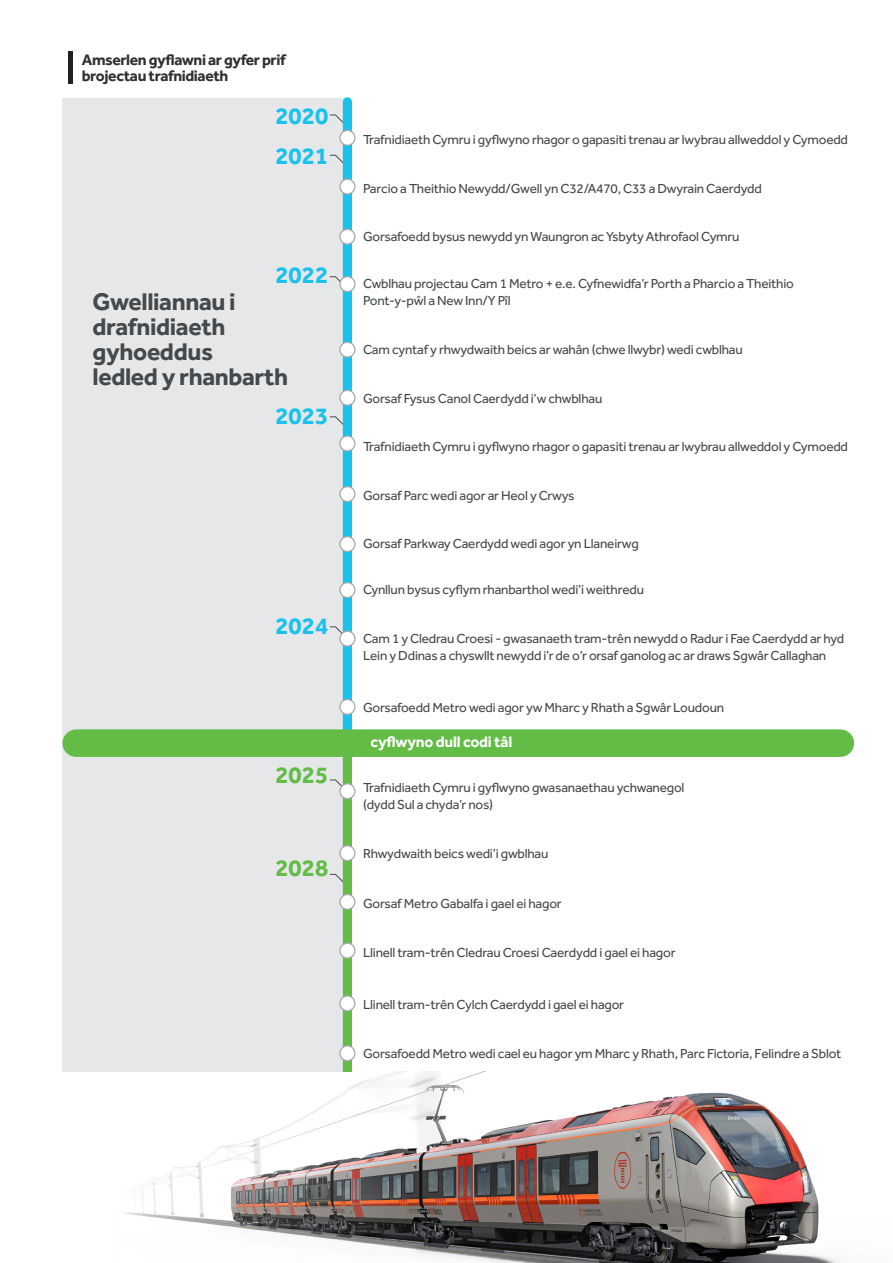
<style>
.page{position:relative;width:893px;height:1263px;background:#fff}
.page>*{position:absolute;margin:0;border:0;box-sizing:border-box;transform-origin:0 0}
.t1{font:700 24.9px/24.9px "Effra";letter-spacing:-.015em;color:#46494b}
.t2{font:700 24.3px/39.9px "Effra";color:#1ac1ed}
.t3{font:700 24.3px "Effra";color:#63bc46}
.t4{font:700 15.75px "Effra";letter-spacing:-.025em;color:#312f30}
.t5{font:700 15.75px "Effra";letter-spacing:-.015em;color:#fff}
.t6{font:13.5px/17.1px "Effra";letter-spacing:-.015em;color:#46494b}
</style>
<div class="page">
<img style="left:115px;top:1071px;width:726px;height:192px">
<div style="left:62px;top:98px;width:285px;height:548px;background:#e6e7e9"></div>
<div style="left:62px;top:646px;width:285px;height:425px;background:#e6e7e9"></div>
<svg style="left:330px;top:416px;width:13px;height:14px"></svg>
<svg style="left:330px;top:276px;width:13px;height:14px"></svg>
<svg style="left:330px;top:155px;width:13px;height:13px"></svg>
<svg style="left:330px;top:114px;width:13px;height:14px"></svg>
<svg style="left:330px;top:779px;width:13px;height:8px"></svg>
<div style="left:343px;top:102px;width:9px;height:629px;background:#1ac1ed"></div>
<div style="left:340px;top:130px;width:15px;height:15px;background:#fff;border-radius:50%"></div>
<div style="left:339px;top:130px;width:17px;height:16px;border:1px solid #a7aaaa;border-radius:50%"></div>
<div style="left:340px;top:537px;width:15px;height:15px;background:#fff;border-radius:50%"></div>
<div style="left:339px;top:536px;width:17px;height:16px;border:1px solid #a7aaaa;border-radius:50%"></div>
<div style="left:340px;top:583px;width:15px;height:14px;background:#fff;border-radius:50%"></div>
<div style="left:339px;top:582px;width:17px;height:16px;border:1px solid #a7aaaa;border-radius:50%"></div>
<div style="left:340px;top:487px;width:15px;height:14px;background:#fff;border-radius:50%"></div>
<div style="left:339px;top:486px;width:17px;height:16px;border:1px solid #a7aaaa;border-radius:50%"></div>
<svg style="left:340px;top:436px;width:15px;height:15px"></svg>
<div style="left:339px;top:435px;width:17px;height:17px;border:1px solid #a7aaaa;border-radius:50%"></div>
<div style="left:340px;top:390px;width:15px;height:15px;background:#fff;border-radius:50%"></div>
<div style="left:339px;top:390px;width:17px;height:16px;border:1px solid #a7aaaa;border-radius:50%"></div>
<svg style="left:340px;top:342px;width:15px;height:15px"></svg>
<div style="left:339px;top:341px;width:17px;height:17px;border:1px solid #a7aaaa;border-radius:50%"></div>
<div style="left:340px;top:277px;width:15px;height:15px;background:#fff;border-radius:50%"></div>
<div style="left:339px;top:276px;width:17px;height:16px;border:1px solid #a7aaaa;border-radius:50%"></div>
<div style="left:340px;top:229px;width:15px;height:15px;background:#fff;border-radius:50%"></div>
<div style="left:339px;top:229px;width:17px;height:16px;border:1px solid #a7aaaa;border-radius:50%"></div>
<svg style="left:340px;top:179px;width:15px;height:15px"></svg>
<div style="left:339px;top:178px;width:17px;height:17px;border:1px solid #a7aaaa;border-radius:50%"></div>
<svg style="left:330px;top:874px;width:13px;height:13px"></svg>
<svg style="left:330px;top:626px;width:13px;height:8px"></svg>
<div style="left:343px;top:754px;width:9px;height:317px;background:#63bc46"></div>
<div style="left:340px;top:996px;width:15px;height:15px;background:#fff;border-radius:50%"></div>
<div style="left:339px;top:995px;width:17px;height:16px;border:1px solid #a7aaaa;border-radius:50%"></div>
<div style="left:340px;top:1046px;width:15px;height:15px;background:#fff;border-radius:50%"></div>
<div style="left:339px;top:1045px;width:17px;height:16px;border:1px solid #a7aaaa;border-radius:50%"></div>
<svg style="left:340px;top:943px;width:15px;height:15px"></svg>
<div style="left:339px;top:942px;width:17px;height:17px;border:1px solid #a7aaaa;border-radius:50%"></div>
<div style="left:340px;top:894px;width:15px;height:15px;background:#fff;border-radius:50%"></div>
<div style="left:339px;top:894px;width:17px;height:16px;border:1px solid #a7aaaa;border-radius:50%"></div>
<div style="left:340px;top:846px;width:15px;height:14px;background:#fff;border-radius:50%"></div>
<div style="left:339px;top:845px;width:17px;height:16px;border:1px solid #a7aaaa;border-radius:50%"></div>
<div style="left:340px;top:784px;width:15px;height:15px;background:#fff;border-radius:50%"></div>
<div style="left:339px;top:783px;width:17px;height:16px;border:1px solid #a7aaaa;border-radius:50%"></div>
<div style="left:76px;top:729px;width:764px;height:28px;background:#63bc46"></div>
<svg style="left:340px;top:631px;width:15px;height:15px"></svg>
<div style="left:339px;top:630px;width:17px;height:17px;border:1px solid #a7aaaa;border-radius:50%"></div>
<div style="left:340px;top:699px;width:15px;height:15px;background:#fff;border-radius:50%"></div>
<div style="left:339px;top:699px;width:17px;height:16px;border:1px solid #a7aaaa;border-radius:50%"></div>
<hr style="left:68px;top:51px;width:4px;height:33px;background:#231f20">
<p class="t4" style="left:82px;top:50px;width:205px">Amserlen gyflawni ar gyfer prif</p>
<p class="t4" style="left:82px;top:66px;width:148px">brojectau trafnidiaeth</p>
<p class="t2" style="left:275px;top:95px;width:54px">2020<br>2021</p>
<p class="t2" style="left:275px;top:254px;width:54px">2022</p>
<p class="t1" style="left:93px;top:289px;width:197px">Gwelliannau i drafnidiaeth gyhoeddus<br>ledled y rhanbarth</p>
<p class="t2" style="left:275px;top:395px;width:54px">2023</p>
<p class="t2" style="left:275px;top:605px;width:54px">2024</p>
<p class="t3" style="left:275px;top:760px;width:54px">2025</p>
<p class="t3" style="left:275px;top:853px;width:54px">2028</p>
<p class="t6" style="left:363px;top:131px;width:487px">Trafnidiaeth Cymru i gyflwyno rhagor o gapasiti trenau ar lwybrau allweddol y Cymoedd</p>
<p class="t6" style="left:363px;top:179px;width:400px">Parcio a Theithio Newydd/Gwell yn C32/A470, C33 a Dwyrain Caerdydd</p>
<p class="t6" style="left:363px;top:228px;width:378px">Gorsafoedd bysus newydd yn Waungron ac Ysbyty Athrofaol Cymru</p>
<p class="t6" style="left:363px;top:275px;width:432px">Cwblhau projectau Cam 1 Metro + e.e. Cyfnewidfa’r Porth a Pharcio a Theithio<br>Pont-y-pŵl a New Inn/Y Pîl</p>
<p class="t6" style="left:363px;top:341px;width:381px">Cam cyntaf y rhwydwaith beics ar wahân (chwe llwybr) wedi cwblhau</p>
<p class="t6" style="left:363px;top:389px;width:241px">Gorsaf Fysus Canol Caerdydd i’w chwblhau</p>
<p class="t6" style="left:363px;top:438px;width:487px">Trafnidiaeth Cymru i gyflwyno rhagor o gapasiti trenau ar lwybrau allweddol y Cymoedd</p>
<p class="t6" style="left:363px;top:486px;width:213px">Gorsaf Parc wedi agor ar Heol y Crwys</p>
<p class="t6" style="left:363px;top:535px;width:277px">Gorsaf Parkway Caerdydd wedi agor yn Llaneirwg</p>
<p class="t6" style="left:363px;top:581px;width:282px">Cynllun bysus cyflym rhanbarthol wedi’i weithredu</p>
<p class="t6" style="left:363px;top:629px;width:483px">Cam 1 y Cledrau Croesi - gwasanaeth tram-trên newydd o Radur i Fae Caerdydd ar hyd<br>Lein y Ddinas a chyswllt newydd i’r de o’r orsaf ganolog ac ar draws Sgwâr Callaghan</p>
<p class="t6" style="left:363px;top:699px;width:363px">Gorsafoedd Metro wedi agor yw Mharc y Rhath a Sgwâr Loudoun</p>
<p class="t5" style="left:371px;top:732px;width:143px">cyflwyno dull codi tâl</p>
<p class="t6" style="left:363px;top:779px;width:323px">Trafnidiaeth Cymru i gyflwyno gwasanaethau ychwanegol (dydd Sul a chyda’r nos)</p>
<p class="t6" style="left:363px;top:845px;width:187px">Rhwydwaith beics wedi’i gwblhau</p>
<p class="t6" style="left:363px;top:895px;width:200px">Gorsaf Metro Gabalfa i gael ei hagor</p>
<p class="t6" style="left:363px;top:943px;width:314px">Llinell tram-trên Cledrau Croesi Caerdydd i gael ei hagor</p>
<p class="t6" style="left:363px;top:996px;width:263px">Llinell tram-trên Cylch Caerdydd i gael ei hagor</p>
<p class="t6" style="left:363px;top:1044px;width:480px">Gorsafoedd Metro wedi cael eu hagor ym Mharc y Rhath, Parc Fictoria, Felindre a Sblot</p>
</div>
